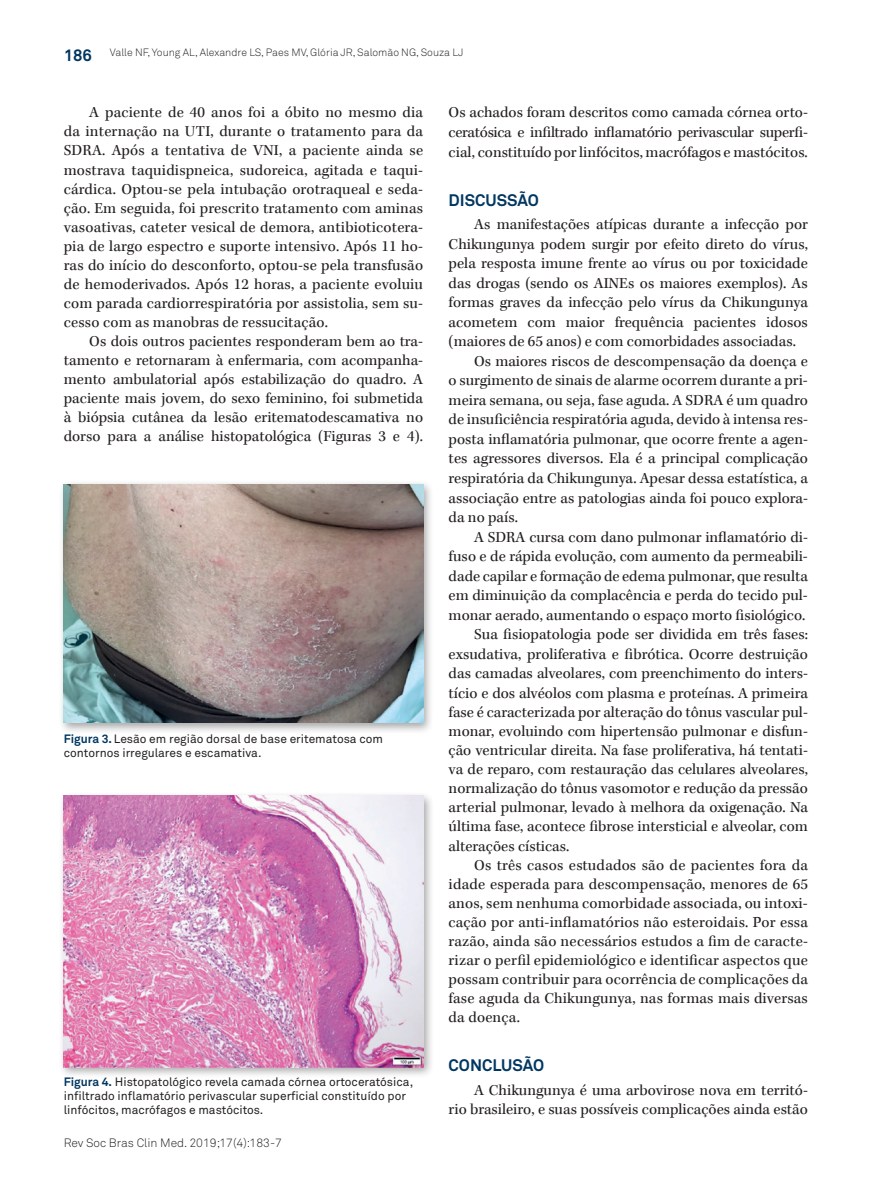
<style>
.page{position:relative;width:893px;height:1191px;background:#fff}
.page>*{position:absolute;margin:0;border:0;box-sizing:border-box;transform-origin:0 0}
.t1{font:700 16.5px "Akkurat Pro";color:#003760}
.t2{font:15.75px/19px "Kepler Std";color:#231f20;text-align:justify}
.t3{font:12px/14.2px "Akkurat Pro";color:#231f20}
.t4{font:12px "Akkurat Light Pro";color:#231f20}
.t5{font:10.5px "Akkurat Light Pro";color:#231f20}
.s1{font-weight:700;color:#003760}
</style>
<div class="page">
<div style="left:58px;top:480px;width:376px;height:253px;background:#231f20;opacity:.4"></div>
<img style="left:64px;top:485px;width:359px;height:238px">
<div style="left:58px;top:791px;width:377px;height:287px;background:#231f20;opacity:.4"></div>
<img style="left:64px;top:796px;width:360px;height:271px">
<p class="t1" style="left:64px;top:45px;width:30px">186</p>
<p class="t5" style="left:110px;top:47px;width:355px">Valle NF, Young AL, Alexandre LS, Paes MV, Glória JR, Salomão NG, Souza LJ</p>
<p class="t2" style="left:64px;top:104px;width:361px;text-indent:26px">A paciente de 40 anos foi a óbito no mesmo dia da internação na UTI, durante o tratamento para da SDRA. Após a tentativa de VNI, a paciente ainda se mostrava taquidispneica, sudoreica, agitada e taqui&shy;cárdica. Optou-se pela intubação orotraqueal e seda&shy;ção. Em seguida, foi prescrito tratamento com aminas vasoativas, cateter vesical de demora, antibioticotera&shy;pia de largo espectro e suporte intensivo. Após 11 ho&shy;ras do início do desconforto, optou-se pela transfusão de hemoderivados. Após 12 horas, a paciente evoluiu com parada cardiorrespiratória por assistolia, sem su&shy;cesso com as manobras de ressucitação.</p>
<p class="t2" style="left:64px;top:332px;width:361px;text-indent:26px">Os dois outros pacientes responderam bem ao tra&shy;tamento e retornaram à enfermaria, com acompanha&shy;mento ambulatorial após estabilização do quadro. A paciente mais jovem, do sexo feminino, foi submetida à biópsia cutânea da lesão eritematodescamativa no dorso para a análise histopatológica (Figuras 3 e 4).</p>
<p class="t3" style="left:64px;top:732px;width:321px"><span class="s1">Figura 3.</span> Lesão em região dorsal de base eritematosa com contornos irregulares e escamativa.</p>
<p class="t3" style="left:64px;top:1075px;width:351px"><span class="s1">Figura 4.</span> Histopatológico revela camada córnea ortoceratósica, infiltrado inflamatório perivascular superficial constituído por linfócitos, macrófagos e mastócitos.</p>
<p class="t4" style="left:64px;top:1135px;width:220px">Rev Soc Bras Clin Med. 2019;17(4):183-7</p>
<p class="t2" style="left:449px;top:103px;width:361px;line-height:19.5px">Os achados foram descritos como camada córnea orto&shy;ceratósica e infiltrado inflamatório perivascular superfi&shy;cial, constituído por linfócitos, macrófagos e mastócitos.</p>
<p class="t1" style="left:449px;top:190px;width:92px">DISCUSSÃO</p>
<p class="t2" style="left:474px;top:216px;width:335px">As manifestações atípicas durante a infecção por</p>
<p class="t2" style="left:449px;top:235px;width:361px">Chikungunya podem surgir por efeito direto do vírus,</p>
<p class="t2" style="left:449px;top:255px;width:361px">pela resposta imune frente ao vírus ou por toxicidade</p>
<p class="t2" style="left:449px;top:274px;width:361px">das drogas (sendo os AINEs os maiores exemplos). As</p>
<p class="t2" style="left:449px;top:294px;width:361px">formas graves da infecção pelo vírus da Chikungunya</p>
<p class="t2" style="left:449px;top:313px;width:361px">acometem com maior frequência pacientes idosos</p>
<p class="t2" style="left:449px;top:333px;width:349px">(maiores de 65 anos) e com comorbidades associadas.</p>
<p class="t2" style="left:474px;top:352px;width:335px">Os maiores riscos de descompensação da doença e</p>
<p class="t2" style="left:449px;top:372px;width:361px">o surgimento de sinais de alarme ocorrem durante a pri-</p>
<p class="t2" style="left:449px;top:391px;width:361px">meira semana, ou seja, fase aguda. A SDRA é um quadro</p>
<p class="t2" style="left:449px;top:411px;width:361px">de insuficiência respiratória aguda, devido à intensa res-</p>
<p class="t2" style="left:449px;top:430px;width:361px">posta inflamatória pulmonar, que ocorre frente a agen-</p>
<p class="t2" style="left:449px;top:450px;width:361px">tes agressores diversos. Ela é a principal complicação</p>
<p class="t2" style="left:449px;top:469px;width:361px">respiratória da Chikungunya. Apesar dessa estatística, a</p>
<p class="t2" style="left:449px;top:489px;width:361px">associação entre as patologias ainda foi pouco explora-</p>
<p class="t2" style="left:449px;top:508px;width:71px">da no país.</p>
<p class="t2" style="left:474px;top:528px;width:335px">A SDRA cursa com dano pulmonar inflamatório di-</p>
<p class="t2" style="left:449px;top:547px;width:361px">fuso e de rápida evolução, com aumento da permeabili-</p>
<p class="t2" style="left:449px;top:567px;width:361px">dade capilar e formação de edema pulmonar, que resulta</p>
<p class="t2" style="left:449px;top:586px;width:361px">em diminuição da complacência e perda do tecido pul-</p>
<p class="t2" style="left:449px;top:606px;width:358px">monar aerado, aumentando o espaço morto fisiológico.</p>
<p class="t2" style="left:474px;top:625px;width:335px">Sua fisiopatologia pode ser dividida em três fases:</p>
<p class="t2" style="left:449px;top:644px;width:361px">exsudativa, proliferativa e fibrótica. Ocorre destruição</p>
<p class="t2" style="left:449px;top:664px;width:361px">das camadas alveolares, com preenchimento do inters-</p>
<p class="t2" style="left:449px;top:683px;width:361px">tício e dos alvéolos com plasma e proteínas. A primeira</p>
<p class="t2" style="left:449px;top:703px;width:361px">fase é caracterizada por alteração do tônus vascular pul-</p>
<p class="t2" style="left:449px;top:722px;width:361px">monar, evoluindo com hipertensão pulmonar e disfun-</p>
<p class="t2" style="left:449px;top:741px;width:361px">ção ventricular direita. Na fase proliferativa, há tentati-</p>
<p class="t2" style="left:449px;top:760px;width:361px">va de reparo, com restauração das celulares alveolares,</p>
<p class="t2" style="left:449px;top:779px;width:361px">normalização do tônus vasomotor e redução da pressão</p>
<p class="t2" style="left:449px;top:798px;width:361px">arterial pulmonar, levado à melhora da oxigenação. Na</p>
<p class="t2" style="left:449px;top:817px;width:361px">última fase, acontece fibrose intersticial e alveolar, com</p>
<p class="t2" style="left:449px;top:836px;width:122px">alterações císticas.</p>
<p class="t2" style="left:474px;top:855px;width:335px">Os três casos estudados são de pacientes fora da</p>
<p class="t2" style="left:449px;top:875px;width:361px">idade esperada para descompensação, menores de 65</p>
<p class="t2" style="left:449px;top:894px;width:361px">anos, sem nenhuma comorbidade associada, ou intoxi-</p>
<p class="t2" style="left:449px;top:913px;width:361px">cação por anti-inflamatórios não esteroidais. Por essa</p>
<p class="t2" style="left:449px;top:932px;width:361px">razão, ainda são necessários estudos a fim de caracte-</p>
<p class="t2" style="left:449px;top:951px;width:361px">rizar o perfil epidemiológico e identificar aspectos que</p>
<p class="t2" style="left:449px;top:970px;width:361px">possam contribuir para ocorrência de complicações da</p>
<p class="t2" style="left:449px;top:989px;width:361px">fase aguda da Chikungunya, nas formas mais diversas</p>
<p class="t2" style="left:449px;top:1008px;width:73px">da doença.</p>
<p class="t1" style="left:449px;top:1054px;width:97px">CONCLUSÃO</p>
<p class="t2" style="left:449px;top:1080px;width:361px;line-height:19.5px;text-align:right">A Chikungunya é uma arbovirose nova em territó-<br>rio brasileiro, e suas possíveis complicações ainda estão</p>
</div>
